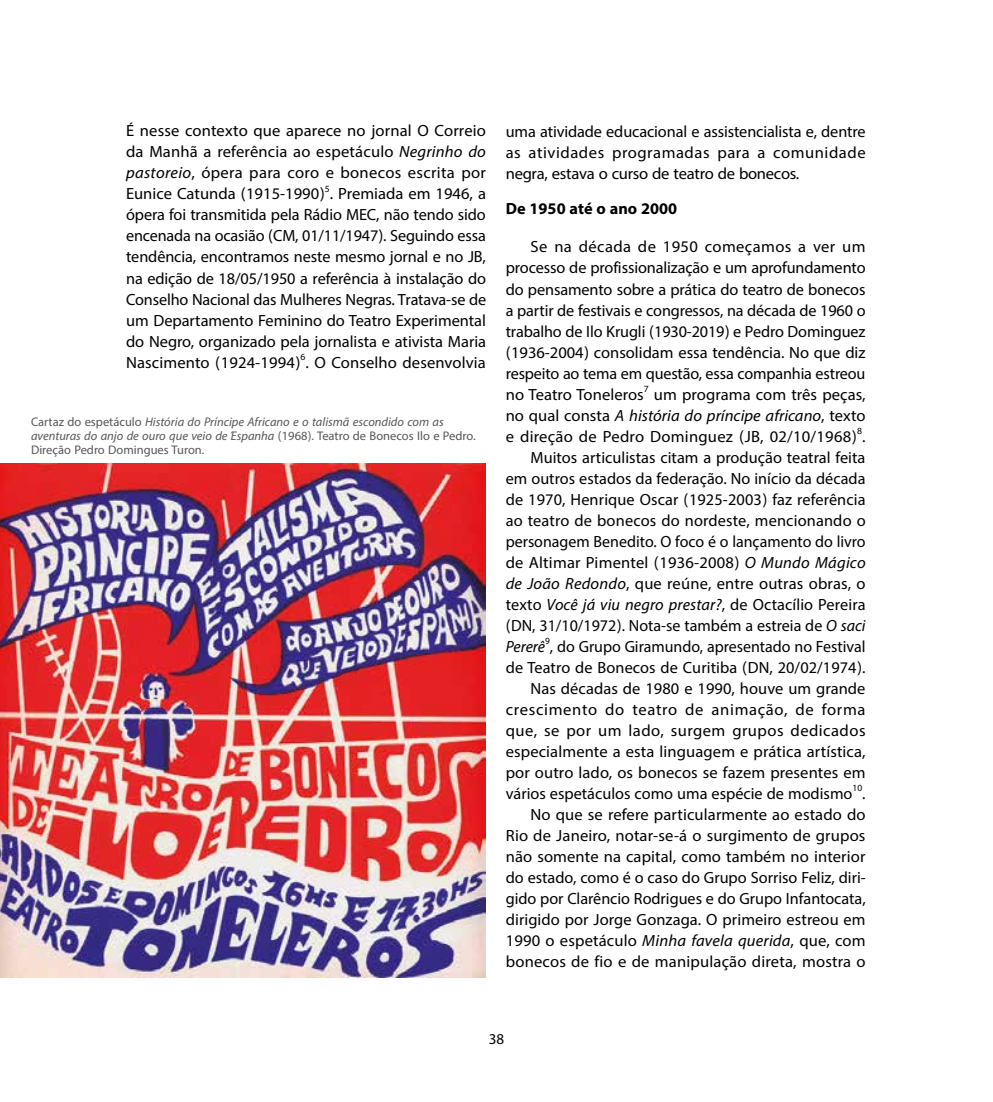
<style>
.page{position:relative;width:993px;height:1102px;background:#fff}
.page>*{position:absolute;margin:0;border:0;box-sizing:border-box;transform-origin:0 0}
.t1{font:22.75px/21px "Myriad Arabic";letter-spacing:.005em;color:#000;text-align:justify}
.t2{font:700 22.75px "Myriad Arabic";color:#000}
.t3{font:21px "Myriad Arabic";color:#000}
.t4{font:italic 17.5px/14px "Myriad Arabic";color:#575756}
.s1{font-style:italic}
.s2{font-style:normal}
</style>
<div class="page">
<img style="left:0;top:463px;width:486px;height:514px">
<p class="t1" style="left:126px;top:120px;width:361px">É nesse contexto que aparece no jornal O Correio da Manhã a referência ao espetáculo <span class="s1">Negrinho do pastoreio</span>, ópera para coro e bonecos escrita por Eunice Catunda (1915-1990)<sup>5</sup>. Premiada em 1946, a ópera foi transmitida pela Rádio MEC, não tendo sido encenada na ocasião (CM, 01/11/1947). Seguindo essa tendência, encontramos neste mesmo jornal e no JB, na edição de 18/05/1950 a referência à instalação do Conselho Nacional das Mulheres Negras. Tratava-se de um Departamento Feminino do Teatro Experimental do Negro, organizado pela jornalista e ativista Maria Nascimento (1924-1994)<sup>6</sup>. O Conselho desenvolvia</p>
<p class="t1" style="left:505px;top:121px;width:361px">uma atividade educacional e assistencialista e, dentre as atividades programadas para a comunidade negra, estava o curso de teatro de bonecos.</p>
<p class="t2" style="left:505px;top:193px;width:173px">De 1950 até o ano 2000</p>
<p class="t1" style="left:505px;top:236px;width:361px;text-align:right">Se na década de 1950 começamos a ver um processo de profissionalização e um aprofundamento do pensamento sobre a prática do teatro de bonecos a partir de festivais e congressos, na década de 1960 o trabalho de Ilo Krugli (1930-2019) e Pedro Dominguez (1936-2004) consolidam essa tendência. No que diz respeito ao tema em questão, essa companhia estreou no Teatro Toneleros<sup>7</sup> um programa com três peças, no qual consta <span class="s1">A história do príncipe africano</span>, texto e direção de Pedro Dominguez (JB, 02/10/1968)<sup>8</sup>.<br>Muitos articulistas citam a produção teatral feita em outros estados da federação. No início da década de 1970, Henrique Oscar (1925-2003) faz referência ao teatro de bonecos do nordeste, mencionando o personagem Benedito. O foco é o lançamento do livro de Altimar Pimentel (1936-2008) <span class="s1">O Mundo Mágico de João Redondo</span>, que reúne, entre outras obras, o texto <span class="s1">Você já viu negro prestar?</span>, de Octacílio Pereira (DN, 31/10/1972). Nota-se também a estreia de <span class="s1">O saci Pererê</span><sup>9</sup>, do Grupo Giramundo, apresentado no Festival de Teatro de Bonecos de Curitiba (DN, 20/02/1974).<br>Nas décadas de 1980 e 1990, houve um grande crescimento do teatro de animação, de forma que, se por um lado, surgem grupos dedicados especialmente a esta linguagem e prática artística, por outro lado, os bonecos se fazem presentes em vários espetáculos como uma espécie de modismo<sup>10</sup>.<br>No que se refere particularmente ao estado do Rio de Janeiro, notar-se-á o surgimento de grupos não somente na capital, como também no interior do estado, como é o caso do Grupo Sorriso Feliz, diri&shy;gido por Clarêncio Rodrigues e do Grupo Infantocata, dirigido por Jorge Gonzaga. O primeiro estreou em 1990 o espetáculo <span class="s1">Minha favela querida</span>, que, com bonecos de fio e de manipulação direta, mostra o</p>
<p class="t4" style="left:31px;top:415px;width:446px"><span class="s2">Cartaz do espetáculo</span> História do Príncipe Africano e o talismã escondido com as aventuras do anjo de ouro que veio de ́Espanha <span class="s2">(1968). Teatro de Bonecos Ilo e Pedro.<br>Direção Pedro Domingues Turon.</span></p>
<p class="t3" style="left:488px;top:1024px;width:17px">38</p>
</div>
